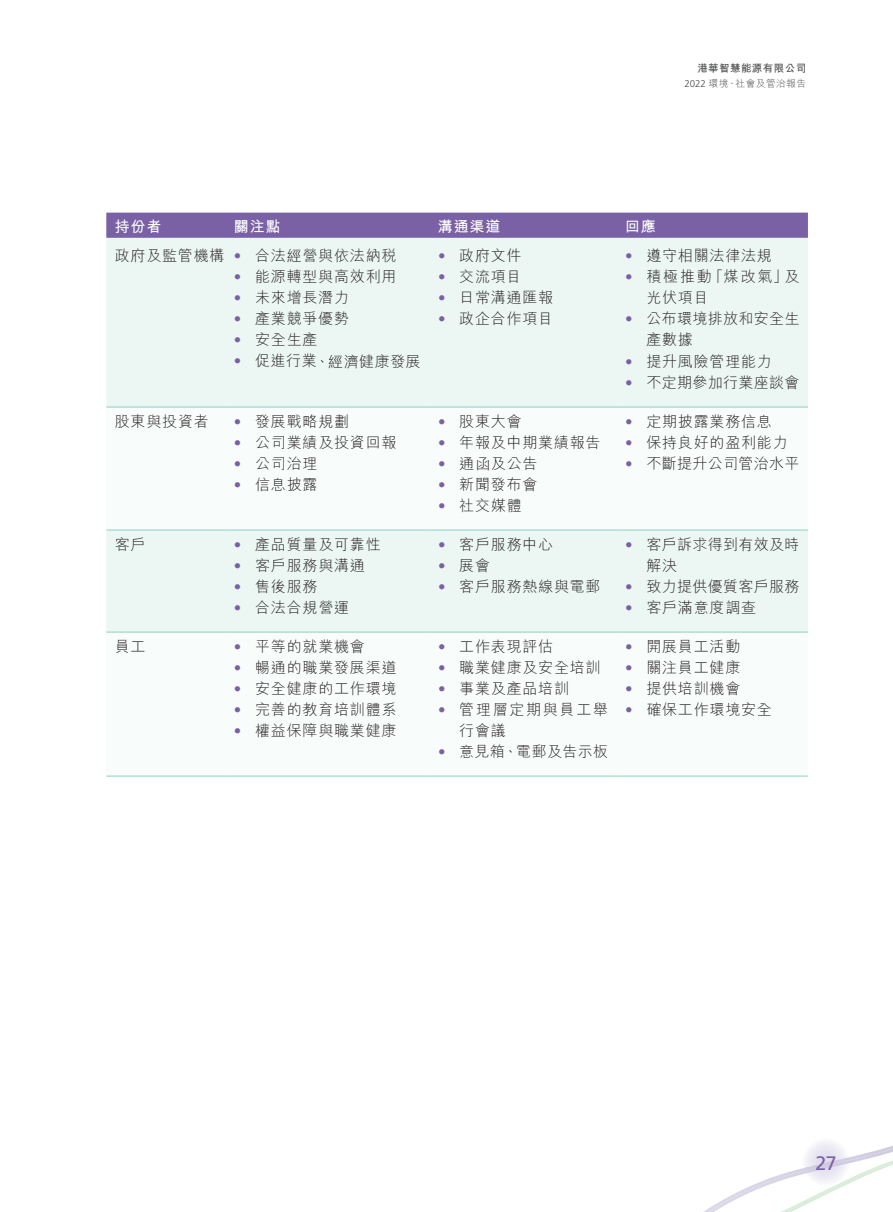
<style>
.page{position:relative;width:893px;height:1212px;background:#fff}
.page>*{position:absolute;margin:0;border:0;box-sizing:border-box;transform-origin:0 0}
.t1{font:19.5px "Frutiger LT Std";color:#7a60a4}
.Body_Text{font:300 15px "M Hei HK";letter-spacing:.055em;color:#231f20}
.Body_Text-2{font:300 15px/21px "M Hei HK";letter-spacing:.025em;color:#231f20}
.Body_Text-3{font:300 15px/21px "M Hei HK";letter-spacing:.125em;color:#231f20}
.Body_Text-4{font:300 15px/21px "M Hei HK";letter-spacing:.115em;color:#231f20}
.Body_Text-5{font:700 15px "M Hei HK";letter-spacing:.055em;color:#fff}
.Body_Text-6{font:300 15px "M Hei HK";letter-spacing:.035em;color:#231f20}
.t2{font:700 10.5px "M Hei HK";letter-spacing:.04em;color:#494a4b}
.t3{font:300 9.75px "M Hei HK";letter-spacing:.04em;color:#494a4b}
.s1{font-family:"Frutiger LT Std"}
.s2{font-family:"Frutiger LT Std";color:#7a60a4}
</style>
<div class="page">
<svg style="left:703px;top:1146px;width:190px;height:66px"></svg>
<svg style="left:802px;top:1138px;width:48px;height:47px;fill:#edecf4"></svg>
<div style="left:106px;top:213px;width:702px;height:25px;background:#7a60a4"></div>
<div style="left:106px;top:238px;width:702px;height:169px;background:#ecf7f4"></div>
<svg style="left:106px;top:529px;width:702px;height:247px"></svg>
<hr style="left:106px;top:407px;width:119px;height:1px;background:#8ad0c0">
<hr style="left:225px;top:407px;width:204px;height:1px;background:#8ad0c0">
<hr style="left:429px;top:407px;width:188px;height:1px;background:#8ad0c0">
<hr style="left:617px;top:407px;width:191px;height:1px;background:#8ad0c0">
<hr style="left:106px;top:530px;width:119px;height:1px;background:#8ad0c0">
<hr style="left:225px;top:530px;width:204px;height:1px;background:#8ad0c0">
<hr style="left:429px;top:530px;width:188px;height:1px;background:#8ad0c0">
<hr style="left:617px;top:530px;width:191px;height:1px;background:#8ad0c0">
<hr style="left:106px;top:632px;width:119px;height:1px;background:#8ad0c0">
<hr style="left:225px;top:632px;width:204px;height:1px;background:#8ad0c0">
<hr style="left:429px;top:632px;width:188px;height:1px;background:#8ad0c0">
<hr style="left:617px;top:632px;width:191px;height:1px;background:#8ad0c0">
<hr style="left:106px;top:776px;width:119px;height:1px;background:#8ad0c0">
<hr style="left:225px;top:776px;width:204px;height:1px;background:#8ad0c0">
<hr style="left:429px;top:776px;width:188px;height:1px;background:#8ad0c0">
<hr style="left:617px;top:776px;width:191px;height:1px;background:#8ad0c0">
<p class="t2" style="left:697px;top:60px;width:110px">港華智慧能源有限公司</p>
<p class="t3" style="left:685px;top:78px;width:123px"><span class="s1">2022</span> 環境、社會及管治報告</p>
<p class="Body_Text-5" style="left:115px;top:215px;width:48px">持份者</p>
<p class="Body_Text-5" style="left:234px;top:215px;width:48px">關注點</p>
<p class="Body_Text-5" style="left:438px;top:215px;width:64px">溝通渠道</p>
<p class="Body_Text-5" style="left:625px;top:215px;width:32px">回應</p>
<p class="Body_Text" style="left:115px;top:248px;width:111px">政府及監管機構</p>
<p class="Body_Text" style="left:234px;top:248px;width:164px"><span class="s2">•</span> 合法經營與依法納稅</p>
<p class="Body_Text" style="left:234px;top:269px;width:164px"><span class="s2">•</span> 能源轉型與高效利用</p>
<p class="Body_Text" style="left:234px;top:290px;width:117px"><span class="s2">•</span> 未來增長潛力</p>
<p class="Body_Text" style="left:234px;top:311px;width:117px"><span class="s2">•</span> 產業競爭優勢</p>
<p class="Body_Text" style="left:234px;top:332px;width:85px"><span class="s2">•</span> 安全生產</p>
<p class="Body_Text-6" style="left:234px;top:353px;width:189px"><span class="s2">•</span> 促進行業、經濟健康發展</p>
<p class="Body_Text" style="left:625px;top:248px;width:148px"><span class="s2">•</span> 遵守相關法律法規</p>
<p class="Body_Text-3" style="left:646px;top:266px;width:155px;text-indent:-21px"><span class="s2">•</span> 積極推動「煤改氣」及光伏項目</p>
<p class="Body_Text-2" style="left:646px;top:308px;width:155px;text-indent:-21px"><span class="s2">•</span> 公布環境排放和安全生產數據</p>
<p class="Body_Text" style="left:625px;top:353px;width:148px"><span class="s2">•</span> 提升風險管理能力</p>
<p class="Body_Text-2" style="left:625px;top:371px;width:176px"><span class="s2">•</span> 不定期參加行業座談會</p>
<p class="Body_Text" style="left:438px;top:248px;width:85px"><span class="s2">•</span> 政府文件</p>
<p class="Body_Text" style="left:438px;top:269px;width:85px"><span class="s2">•</span> 交流項目</p>
<p class="Body_Text" style="left:438px;top:290px;width:117px"><span class="s2">•</span> 日常溝通匯報</p>
<p class="Body_Text" style="left:438px;top:311px;width:117px"><span class="s2">•</span> 政企合作項目</p>
<p class="Body_Text" style="left:115px;top:413px;width:95px">股東與投資者</p>
<p class="Body_Text" style="left:234px;top:413px;width:117px"><span class="s2">•</span> 發展戰略規劃</p>
<p class="Body_Text" style="left:234px;top:434px;width:164px"><span class="s2">•</span> 公司業績及投資回報</p>
<p class="Body_Text" style="left:234px;top:455px;width:85px"><span class="s2">•</span> 公司治理</p>
<p class="Body_Text" style="left:234px;top:476px;width:85px"><span class="s2">•</span> 信息披露</p>
<p class="Body_Text" style="left:115px;top:536px;width:32px">客戶</p>
<p class="Body_Text" style="left:234px;top:536px;width:148px"><span class="s2">•</span> 產品質量及可靠性</p>
<p class="Body_Text" style="left:234px;top:557px;width:133px"><span class="s2">•</span> 客戶服務與溝通</p>
<p class="Body_Text" style="left:234px;top:578px;width:85px"><span class="s2">•</span> 售後服務</p>
<p class="Body_Text" style="left:234px;top:599px;width:117px"><span class="s2">•</span> 合法合規營運</p>
<p class="Body_Text" style="left:115px;top:638px;width:32px">員工</p>
<p class="Body_Text" style="left:234px;top:638px;width:133px"><span class="s2">•</span> 平等的就業機會</p>
<p class="Body_Text" style="left:234px;top:659px;width:164px"><span class="s2">•</span> 暢通的職業發展渠道</p>
<p class="Body_Text" style="left:234px;top:680px;width:164px"><span class="s2">•</span> 安全健康的工作環境</p>
<p class="Body_Text" style="left:234px;top:701px;width:164px"><span class="s2">•</span> 完善的教育培訓體系</p>
<p class="Body_Text" style="left:234px;top:722px;width:164px"><span class="s2">•</span> 權益保障與職業健康</p>
<p class="Body_Text" style="left:438px;top:413px;width:85px"><span class="s2">•</span> 股東大會</p>
<p class="Body_Text" style="left:438px;top:434px;width:164px"><span class="s2">•</span> 年報及中期業績報告</p>
<p class="Body_Text" style="left:438px;top:455px;width:101px"><span class="s2">•</span> 通函及公告</p>
<p class="Body_Text" style="left:438px;top:476px;width:101px"><span class="s2">•</span> 新聞發布會</p>
<p class="Body_Text" style="left:438px;top:497px;width:85px"><span class="s2">•</span> 社交媒體</p>
<p class="Body_Text" style="left:438px;top:536px;width:117px"><span class="s2">•</span> 客戶服務中心</p>
<p class="Body_Text" style="left:438px;top:557px;width:54px"><span class="s2">•</span> 展會</p>
<p class="Body_Text" style="left:438px;top:578px;width:164px"><span class="s2">•</span> 客戶服務熱線與電郵</p>
<p class="Body_Text" style="left:438px;top:638px;width:117px"><span class="s2">•</span> 工作表現評估</p>
<p class="Body_Text" style="left:438px;top:659px;width:164px"><span class="s2">•</span> 職業健康及安全培訓</p>
<p class="Body_Text" style="left:438px;top:680px;width:133px"><span class="s2">•</span> 事業及產品培訓</p>
<p class="Body_Text-4" style="left:459px;top:698px;width:150px;text-indent:-21px"><span class="s2">•</span> 管理層定期與員工舉行會議</p>
<p class="Body_Text-2" style="left:438px;top:740px;width:172px"><span class="s2">•</span> 意見箱、電郵及告示板</p>
<p class="Body_Text" style="left:625px;top:413px;width:148px"><span class="s2">•</span> 定期披露業務信息</p>
<p class="Body_Text" style="left:625px;top:434px;width:164px"><span class="s2">•</span> 保持良好的盈利能力</p>
<p class="Body_Text-2" style="left:625px;top:452px;width:176px"><span class="s2">•</span> 不斷提升公司管治水平</p>
<p class="Body_Text-2" style="left:646px;top:533px;width:155px;text-indent:-21px"><span class="s2">•</span> 客戶訴求得到有效及時解決</p>
<p class="Body_Text-2" style="left:625px;top:575px;width:176px"><span class="s2">•</span> 致力提供優質客戶服務</p>
<p class="Body_Text" style="left:625px;top:599px;width:133px"><span class="s2">•</span> 客戶滿意度調查</p>
<p class="Body_Text" style="left:625px;top:638px;width:117px"><span class="s2">•</span> 開展員工活動</p>
<p class="Body_Text" style="left:625px;top:659px;width:117px"><span class="s2">•</span> 關注員工健康</p>
<p class="Body_Text" style="left:625px;top:680px;width:117px"><span class="s2">•</span> 提供培訓機會</p>
<p class="Body_Text" style="left:625px;top:701px;width:148px"><span class="s2">•</span> 確保工作環境安全</p>
<h1 class="t1" style="left:815px;top:1151px;width:23px">27</h1>
</div>
